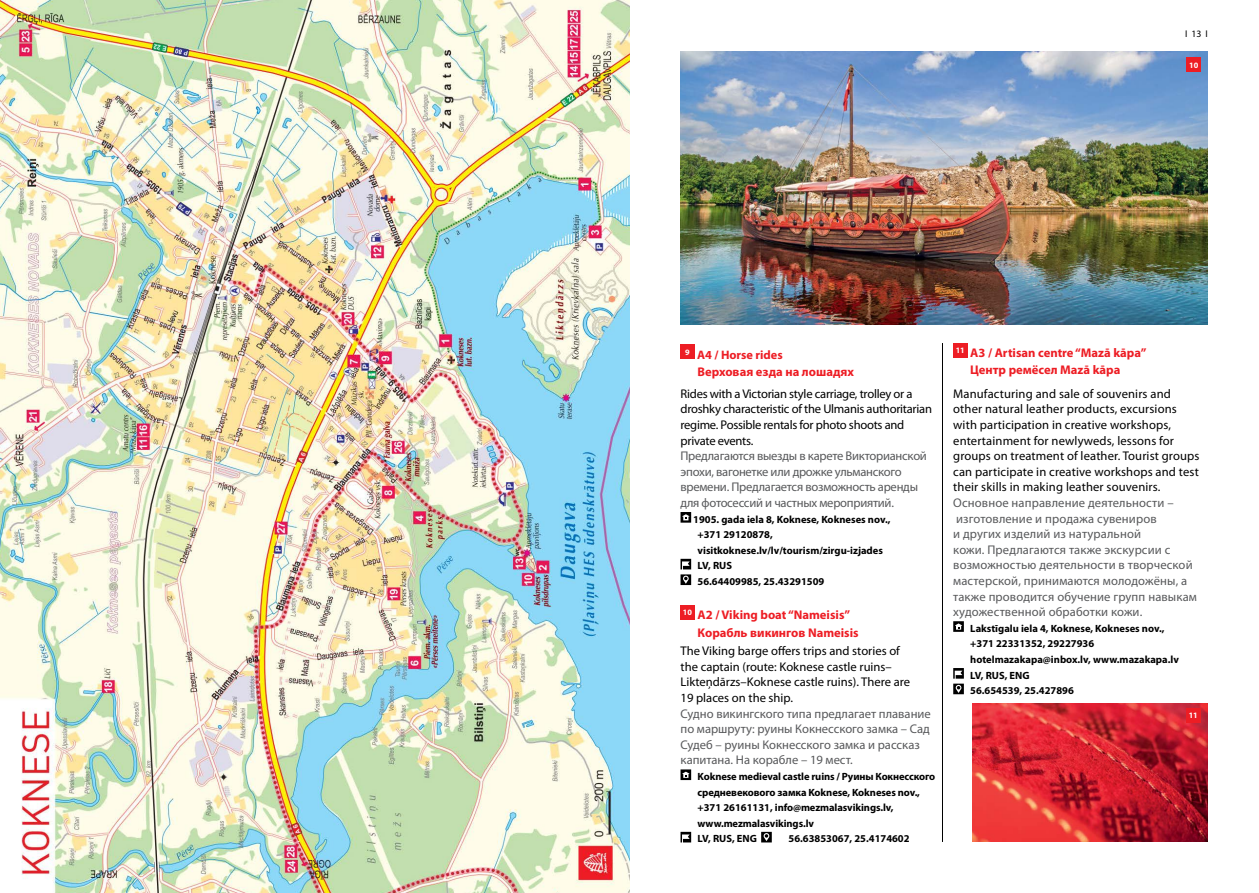
<style>
.page{position:relative;width:1259px;height:893px;background:#fff}
.page>*{position:absolute;margin:0;border:0;box-sizing:border-box;transform-origin:0 0}
.t1{font:12.6px/15.6px "Myriad Pro";color:#000}
.t2{font:12.6px/15.6px "Myriad Pro";color:#58595b}
.t3{font:12.6px/15.6px "Myriad Pro";letter-spacing:-.02em;color:#58595b}
.t4{font:12.6px/15.6px "Myriad Pro";letter-spacing:-.02em;color:#000}
.t5{font:700 12.6px/17.2px "Myriad Pro";color:#ed1d24}
.t6{font:700 12.3px "Myriad Pro";color:#ed1d24}
.t7{font:700 10.5px/15.6px "Myriad Pro";color:#000}
.t8{font:9.75px "Myriad Pro";color:#000}
.t9{font:700 8.25px "Myriad Pro";color:#fff}
</style>
<div class="page">
<div style="left:680px;top:345px;width:14px;height:14px;background:#ed1d24"></div>
<svg style="left:680px;top:512px;width:11px;height:11px"></svg>
<svg style="left:680px;top:559px;width:11px;height:26px"></svg>
<div style="left:680px;top:605px;width:14px;height:14px;background:#ed1d24"></div>
<svg style="left:680px;top:769px;width:11px;height:11px"></svg>
<svg style="left:680px;top:832px;width:11px;height:10px"></svg>
<svg style="left:761px;top:832px;width:11px;height:10px"></svg>
<div style="left:953px;top:343px;width:14px;height:14px;background:#ed1d24"></div>
<svg style="left:953px;top:621px;width:11px;height:11px"></svg>
<svg style="left:953px;top:668px;width:11px;height:26px"></svg>
<hr style="left:942px;top:343px;width:1px;height:499px;background:#000">
<img style="left:972px;top:703px;width:236px;height:139px">
<div style="left:1186px;top:708px;width:14px;height:14px;background:#ed1d24"></div>
<img style="left:0;top:0;width:629px;height:893px">
<img style="left:680px;top:51px;width:528px;height:274px">
<div style="left:1186px;top:58px;width:14px;height:14px;background:#ed1d24"></div>
<p class="t8" style="left:1185px;top:28px;width:24px">I 13 I</p>
<p class="t9" style="left:1189px;top:60px;width:11px">10</p>
<p class="t6" style="left:685px;top:347px;width:99px"><sup>9</sup> A4 / Horse rides</p>
<p class="t5" style="left:697px;top:363px;width:158px">Верховая езда на лошадях</p>
<p class="t4" style="left:680px;top:386px;width:253px">Rides with a Victorian style carriage, trolley or a droshky characteristic of the Ulmanis authoritarian regime. Possible rentals for photo shoots and private events.</p>
<p class="t3" style="left:680px;top:448px;width:248px">Предлагаются выезды в карете Викторианской эпохи, вагонетке или дрожке ульманского времени. Предлагается возможность аренды для фотосессий и частных мероприятий.</p>
<p class="t7" style="left:697px;top:511px;width:195px;text-indent:-4px">1905. gada iela 8, Koknese, Kokneses nov., +371 29120878, visitkoknese.lv/lv/tourism/zirgu-izjades<br>LV, RUS<br>56.64409985, 25.43291509</p>
<p class="t5" style="left:697px;top:606px;width:163px;text-indent:-15px"><sup>10</sup> A2 / Viking boat “Nameisis”<br>Корабль викингов Nameisis</p>
<p class="t1" style="left:680px;top:643px;width:231px">The Viking barge offers trips and stories of the captain (route: Koknese castle ruins– Likteņdārzs–Koknese castle ruins). There are 19 places on the ship.</p>
<p class="t2" style="left:680px;top:705px;width:252px">Судно викингского типа предлагает плавание по маршруту: руины Кокнесского замка – Сад Судеб – руины Кокнесского замка и рассказ капитана. На корабле – 19 мест.</p>
<p class="t7" style="left:697px;top:768px;width:239px">Koknese medieval castle ruins / Руины Кокнесского средневекового замка Koknese, Kokneses nov., +371 26161131, info@mezmalasvikings.lv, www.mezmalasvikings.lv<br>LV, RUS, ENG</p>
<p class="t7" style="left:788px;top:831px;width:123px">56.63853067, 25.4174602</p>
<p class="t5" style="left:970px;top:344px;width:178px;text-indent:-15px"><sup>11</sup> A3 / Artisan centre “Mazā kāpa”<br>Центр ремёсел Mazā kāpa</p>
<p class="t1" style="left:953px;top:386px;width:248px">Manufacturing and sale of souvenirs and other natural leather products, excursions with participation in creative workshops, entertainment for newlyweds, lessons for groups on treatment of leather. Tourist groups can participate in creative workshops and test their skills in making leather souvenirs.</p>
<p class="t2" style="left:953px;top:495px;width:245px">Основное направление деятельности – изготовление и продажа сувениров<br>и других изделий из натуральной<br>кожи. Предлагаются также экскурсии с возможностью деятельности в творческой мастерской, принимаются молодожёны, а также проводится обучение групп навыкам художественной обработки кожи.</p>
<p class="t7" style="left:970px;top:620px;width:210px">Lakstīgalu iela 4, Koknese, Kokneses nov., +371 22331352, 29227936 hotelmazakapa@inbox.lv, www.mazakapa.lv<br>LV, RUS, ENG<br>56.654539, 25.427896</p>
<p class="t9" style="left:1188px;top:710px;width:11px">11</p>
</div>
